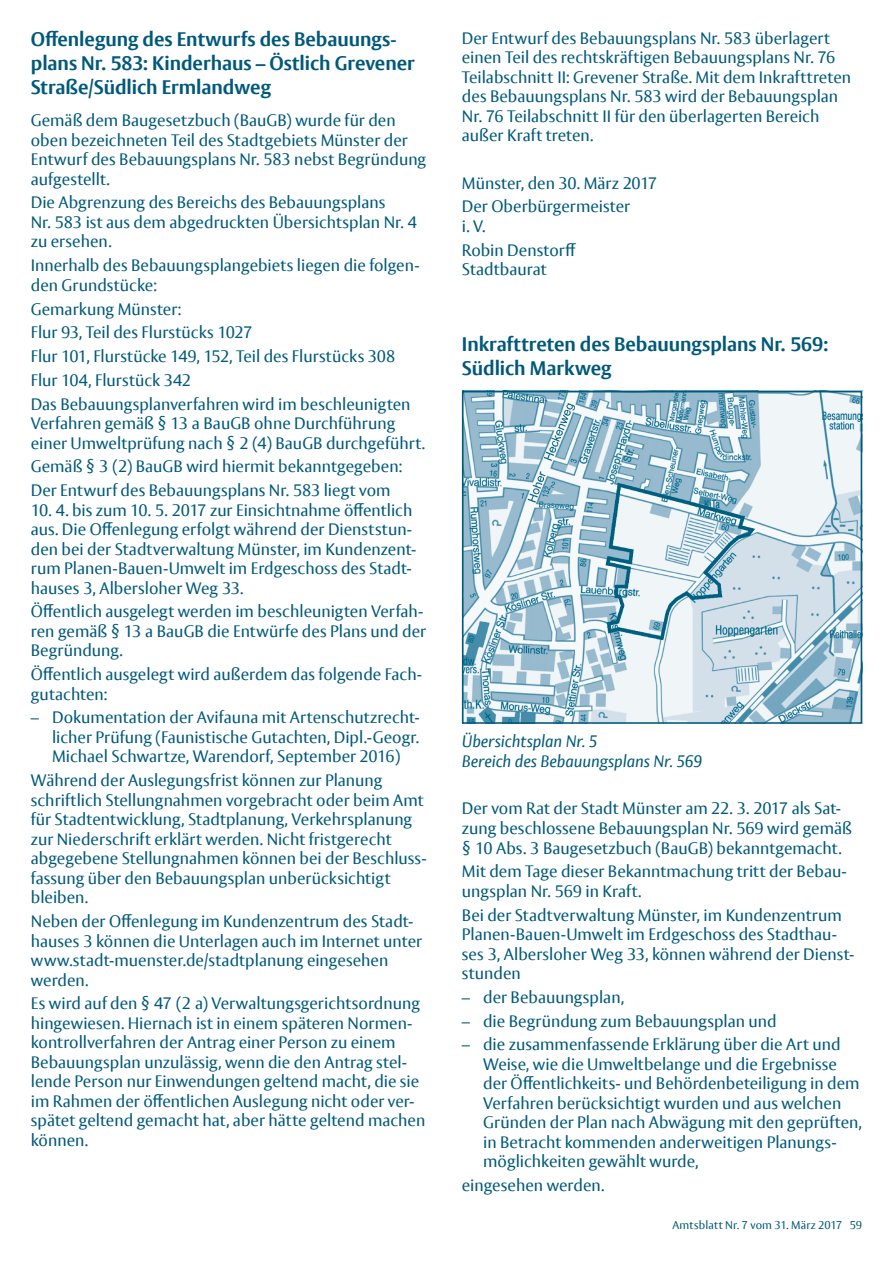
<style>
.page{position:relative;width:893px;height:1263px;background:#fff}
.page>*{position:absolute;margin:0;border:0;box-sizing:border-box;transform-origin:0 0}
.t1{font:700 19.5px/24px "Vesta Pro";letter-spacing:-.005em;color:#00597a}
.t2{font:16.5px/19.5px "Vesta Pro";color:#00597a}
.t3{font:italic 16.5px "Vesta Pro";letter-spacing:-.005em;color:#00597a}
.t4{font:11.25px "Vesta Pro";letter-spacing:.015em;color:#00597a}
</style>
<div class="page">
<img style="left:465px;top:394px;width:394px;height:327px">
<div style="left:462px;top:391px;width:400px;height:333px;border:2px solid #00597a"></div>
<h2 class="t1" style="left:31px;top:27px;width:385px">Offenlegung des Entwurfs des Bebauungs&shy;plans Nr. 583: Kinderhaus – Östlich Grevener<br>Straße/Südlich Ermlandweg</h2>
<p class="t2" style="left:31px;top:110px;width:397px">Gemäß dem Baugesetzbuch (BauGB) wurde für den oben bezeichneten Teil des Stadtgebiets Münster der Entwurf des Bebauungsplans Nr. 583 nebst Begründung aufgestellt.</p>
<p class="t2" style="left:31px;top:193px;width:388px">Die Abgrenzung des Bereichs des Bebauungsplans<br>Nr. 583 ist aus dem abgedruckten Übersichtsplan Nr. 4 zu ersehen.</p>
<p class="t2" style="left:31px;top:255px;width:390px">Innerhalb des Bebauungsplangebiets liegen die folgen&shy;den Grundstücke:</p>
<p class="t2" style="left:31px;top:299px;width:152px">Gemarkung Münster:</p>
<p class="t2" style="left:31px;top:322px;width:223px">Flur 93, Teil des Flurstücks 1027</p>
<p class="t2" style="left:31px;top:346px;width:366px">Flur 101, Flurstücke 149, 152, Teil des Flurstücks 308</p>
<p class="t2" style="left:31px;top:370px;width:162px">Flur 104, Flurstück 342</p>
<p class="t2" style="left:31px;top:394px;width:396px">Das Bebauungsplanverfahren wird im beschleunigten<br>Verfahren gemäß § 13 a BauGB ohne Durchführung einer Umweltprüfung nach § 2 (4) BauGB durchgeführt.</p>
<p class="t2" style="left:31px;top:457px;width:373px">Gemäß § 3 (2) BauGB wird hiermit bekanntgegeben:</p>
<p class="t2" style="left:31px;top:480px;width:361px">Der Entwurf des Bebauungsplans Nr. 583 liegt vom</p>
<p class="t2" style="left:31px;top:500px;width:387px">10. 4. bis zum 10. 5. 2017 zur Einsichtnahme öffentlich aus. Die Offenlegung erfolgt während der Dienststun&shy;den bei der Stadtverwaltung Münster, im Kundenzent&shy;rum Planen-Bauen-Umwelt im Erdgeschoss des Stadt&shy;hauses 3, Albersloher Weg 33.</p>
<p class="t2" style="left:31px;top:602px;width:397px">Öffentlich ausgelegt werden im beschleunigten Verfah&shy;ren gemäß § 13 a BauGB die Entwürfe des Plans und der<br>Begründung.</p>
<p class="t2" style="left:31px;top:664px;width:393px">Öffentlich ausgelegt wird außerdem das folgende Fach&shy;gutachten:</p>
<p class="t2" style="left:52px;top:708px;width:369px;text-align:justify;text-indent:-21px">– Dokumentation der Avifauna mit Artenschutzrecht&shy;licher Prüfung (Faunistische Gutachten, Dipl.-Geogr.<br>Michael Schwartze, Warendorf, September 2016)</p>
<p class="t2" style="left:31px;top:770px;width:397px">Während der Auslegungsfrist können zur Planung schriftlich Stellungnahmen vorgebracht oder beim Amt für Stadtentwicklung, Stadtplanung, Verkehrsplanung zur Niederschrift erklärt werden. Nicht fristgerecht abgegebene Stellungnahmen können bei der Beschluss&shy;fassung über den Bebauungsplan unberücksichtigt bleiben.</p>
<p class="t2" style="left:31px;top:911px;width:393px">Neben der Offenlegung im Kundenzentrum des Stadt&shy;hauses 3 können die Unterlagen auch im Internet unter www.stadt-muenster.de/stadtplanung eingesehen werden.</p>
<p class="t2" style="left:31px;top:993px;width:396px">Es wird auf den § 47 (2 a) Verwaltungsgerichtsordnung hingewiesen. Hiernach ist in einem späteren Normen&shy;kontrollverfahren der Antrag einer Person zu einem Bebauungsplan unzulässig, wenn die den Antrag stel&shy;lende Person nur Einwendungen geltend macht, die sie im Rahmen der öffentlichen Auslegung nicht oder ver&shy;spätet geltend gemacht hat, aber hätte geltend machen können.</p>
<p class="t2" style="left:462px;top:28px;width:391px">Der Entwurf des Bebauungsplans Nr. 583 überlagert einen Teil des rechtskräftigen Bebauungsplans Nr. 76<br>Teilabschnitt II: Grevener Straße. Mit dem Inkrafttreten des Bebauungsplans Nr. 583 wird der Bebauungsplan Nr. 76 Teilabschnitt II für den überlagerten Bereich außer Kraft treten.</p>
<p class="t2" style="left:462px;top:173px;width:197px">Münster, den 30. März 2017</p>
<p class="t2" style="left:462px;top:197px;width:170px">Der Oberbürgermeister i. V.</p>
<p class="t2" style="left:462px;top:240px;width:116px">Robin Denstorff</p>
<p class="t2" style="left:462px;top:259px;width:86px">Stadtbaurat</p>
<h2 class="t1" style="left:462px;top:332px;width:368px">Inkrafttreten des Bebauungsplans Nr. 569:<br>Südlich Markweg</h2>
<p class="t3" style="left:462px;top:732px;width:137px">Übersichtsplan Nr. 5</p>
<p class="t3" style="left:462px;top:751px;width:242px">Bereich des Bebauungsplans Nr. 569</p>
<p class="t2" style="left:462px;top:799px;width:381px">Der vom Rat der Stadt Münster am 22. 3. 2017 als Sat-</p>
<p class="t2" style="left:462px;top:818px;width:391px">zung beschlossene Bebauungsplan Nr. 569 wird gemäß § 10 Abs. 3 Baugesetzbuch (BauGB) bekanntgemacht.</p>
<p class="t2" style="left:462px;top:881px;width:181px">ungsplan Nr. 569 in Kraft.</p>
<p class="t2" style="left:462px;top:905px;width:381px">Bei der Stadtverwaltung Münster, im Kundenzentrum</p>
<p class="t2" style="left:462px;top:861px;width:386px">Mit dem Tage dieser Bekanntmachung tritt der Bebau-</p>
<p class="t2" style="left:462px;top:924px;width:394px">Planen-Bauen-Umwelt im Erdgeschoss des Stadthau&shy;ses 3, Albersloher Weg 33, können während der Dienst-</p>
<p class="t2" style="left:462px;top:963px;width:61px">stunden</p>
<p class="t2" style="left:462px;top:987px;width:164px">– der Bebauungsplan,</p>
<p class="t2" style="left:462px;top:1011px;width:316px">– die Begründung zum Bebauungsplan und</p>
<p class="t2" style="left:483px;top:1034px;width:380px;text-indent:-21px">– die zusammenfassende Erklärung über die Art und Weise, wie die Umweltbelange und die Ergebnisse der Öffentlichkeits- und Behördenbeteiligung in dem Verfahren berücksichtigt wurden und aus welchen Gründen der Plan nach Abwägung mit den geprüften,</p>
<p class="t2" style="left:483px;top:1151px;width:217px">möglichkeiten gewählt wurde,</p>
<p class="t2" style="left:462px;top:1175px;width:144px">eingesehen werden.</p>
<p class="t2" style="left:483px;top:1132px;width:355px">in Betracht kommenden anderweitigen Planungs-</p>
<p class="t4" style="left:672px;top:1218px;width:191px">Amtsblatt Nr. 7 vom 31. März 2017 59</p>
</div>
